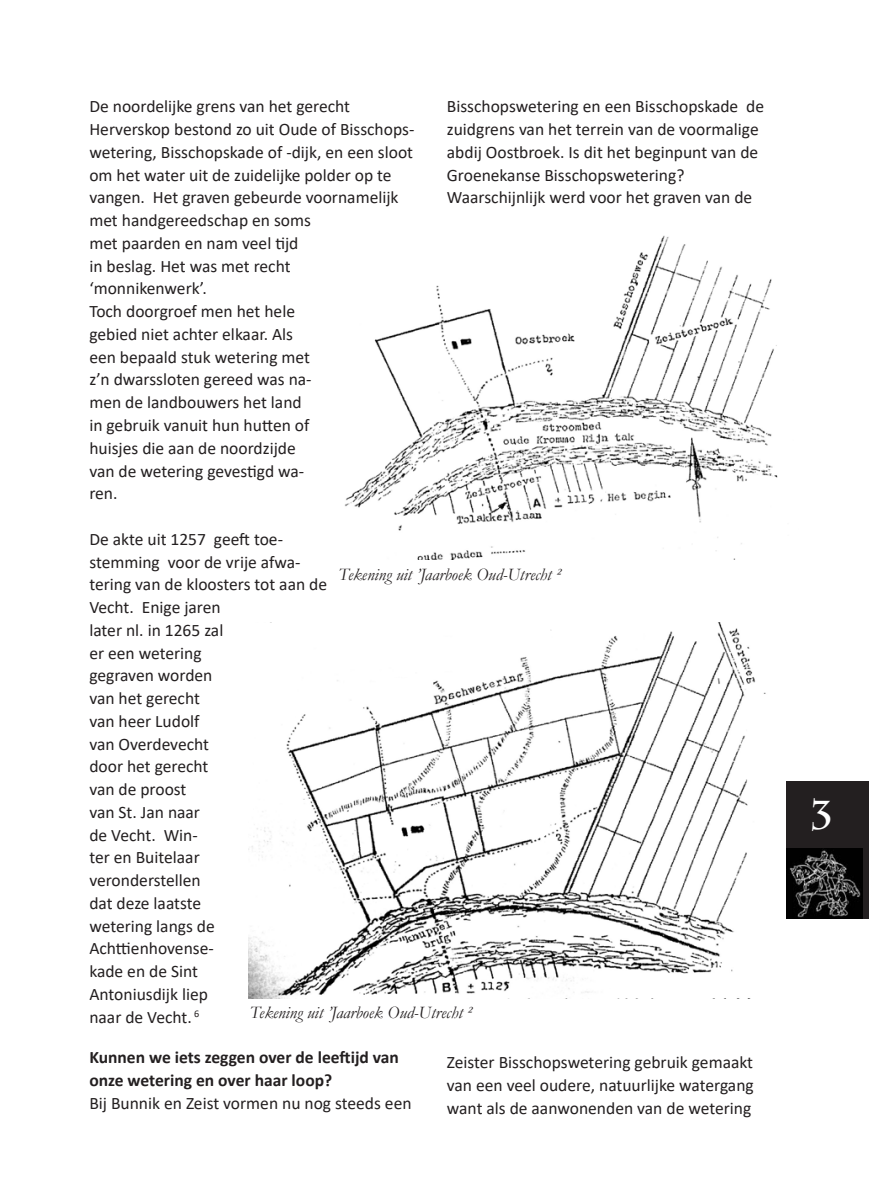
<style>
.page{position:relative;width:869px;height:1191px;background:#fff}
.page>*{position:absolute;margin:0;border:0;box-sizing:border-box;transform-origin:0 0}
.t1{font:700 40.25px "Charlemagne Std";color:#fff}
.Endnote_text{font:17.5px/22.8px "Calibri";color:#231f20}
.t2{font:italic 17.5px "Garamond";color:#231f20}
.t3{font:700 17.5px/22.8px "Calibri";color:#231f20}
</style>
<div class="page">
<div style="left:786px;top:780px;width:33px;height:69px;background:#231f20"></div>
<div style="left:809px;top:780px;width:59px;height:69px;background:#231f20"></div>
<svg style="left:859px;top:780px;width:9px;height:138px"></svg>
<img style="left:786px;top:848px;width:75px;height:70px">
<img style="left:344px;top:235px;width:434px;height:324px">
<img style="left:248px;top:622px;width:518px;height:376px">
<p class="Endnote_text" style="left:89px;top:95px;width:262px">De noordelijke grens van het gerecht</p>
<p class="Endnote_text" style="left:89px;top:117px;width:326px">Herverskop bestond zo uit Oude of Bisschops&shy;wetering, Bisschopskade of -dijk, en een sloot om het water uit de zuidelijke polder op te vangen. Het graven gebeurde voornamelijk met handgereedschap en soms<br>met paarden en nam veel tijd<br>in beslag. Het was met recht<br>‘monnikenwerk’.</p>
<p class="Endnote_text" style="left:89px;top:299px;width:224px">Toch doorgroef men het hele gebied niet achter elkaar. Als een bepaald stuk wetering met z’n dwarssloten gereed was na&shy;men de landbouwers het land in gebruik vanuit hun hutten of huisjes die aan de noordzijde van de wetering gevestigd wa&shy;ren.</p>
<p class="Endnote_text" style="left:89px;top:527px;width:239px">De akte uit 1257 geeft toe&shy;stemming voor de vrije afwa&shy;tering van de kloosters tot aan de<br>Vecht. Enige jaren<br>later nl. in 1265 zal<br>er een wetering<br>gegraven worden<br>van het gerecht<br>van heer Ludolf<br>van Overdevecht<br>door het gerecht<br>van de proost<br>van St. Jan naar<br>de Vecht. Win-<br>ter en Buitelaar<br>veronderstellen<br>dat deze laatste<br>wetering langs de<br>Achttienhovense-<br>kade en de Sint<br>Antoniusdijk liep<br>naar de Vecht. <sup>6</sup></p>
<p class="t3" style="left:89px;top:1045px;width:311px">Kunnen we iets zeggen over de leeftijd van onze wetering en over haar loop?</p>
<p class="Endnote_text" style="left:89px;top:1090px;width:323px">Bij Bunnik en Zeist vormen nu nog steeds een</p>
<p class="Endnote_text" style="left:446px;top:95px;width:318px">Bisschopswetering en een Bisschopskade de zuidgrens van het terrein van de voormalige abdij Oostbroek. Is dit het beginpunt van de Groenekanse Bisschopswetering?</p>
<p class="Endnote_text" style="left:446px;top:186px;width:307px">Waarschijnlijk werd voor het graven van de</p>
<p class="t2" style="left:338px;top:562px;width:224px">Tekening uit ’Jaarboek Oud-Utrecht ²</p>
<p class="t2" style="left:249px;top:1000px;width:224px">Tekening uit ’Jaarboek Oud-Utrecht ²</p>
<p class="Endnote_text" style="left:446px;top:1050px;width:308px;text-align:justify">Zeister Bisschopswetering gebruik gemaakt van een veel oudere, natuurlijke watergang want als de aanwonenden van de wetering</p>
<h1 class="t1" style="left:809px;top:792px;width:25px">3</h1>
</div>
